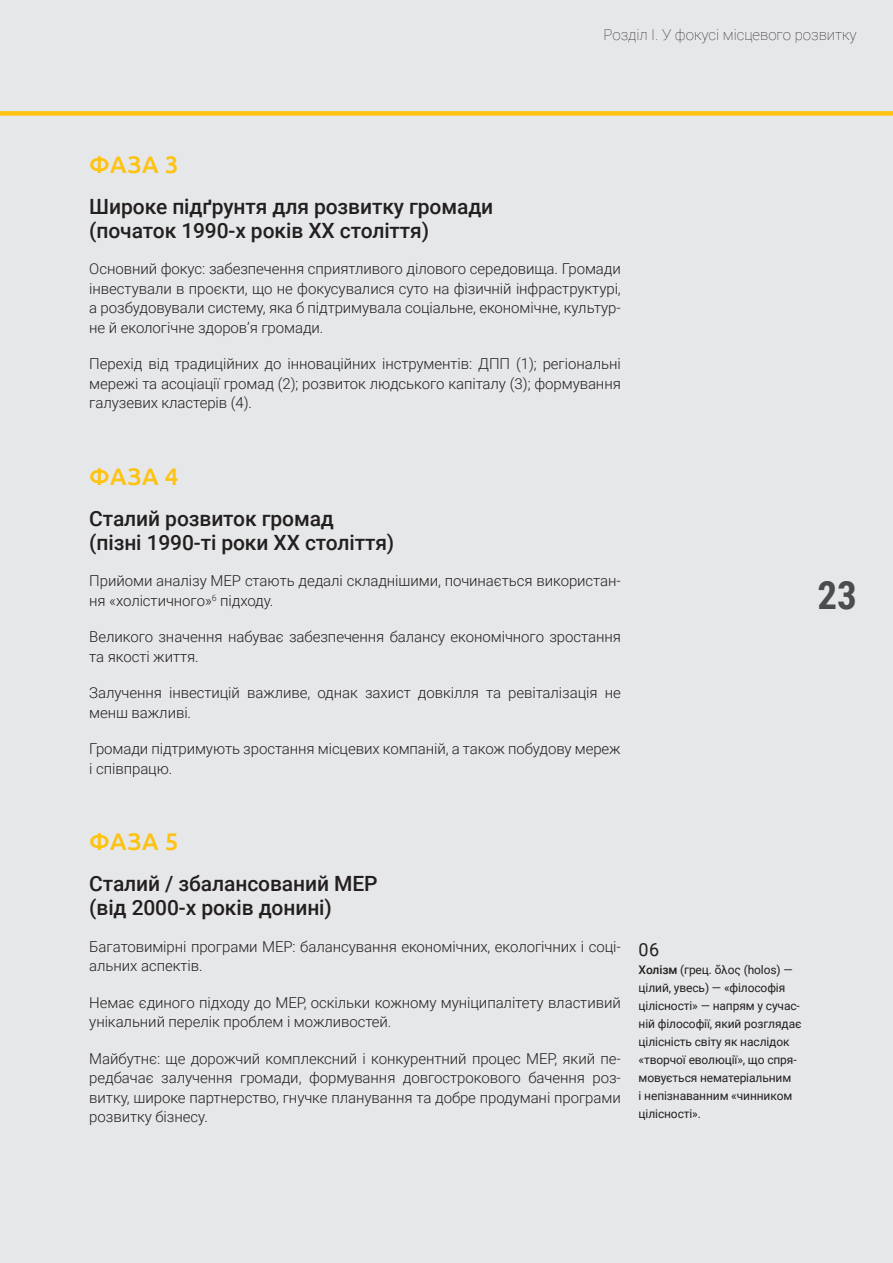
<style>
.page{position:relative;width:893px;height:1263px;background:#e6e7e9}
.page>*{position:absolute;margin:0;border:0;box-sizing:border-box;transform-origin:0 0}
.t1{font:700 39px "Roboto Condensed";color:#4b4c4d}
.t2{font:500 24px "Ubuntu";letter-spacing:.02em;color:#fec210}
.t3{font:500 21px/24px "Roboto";letter-spacing:-.005em;color:#231f20}
.t4{font:18px "Roboto";color:#231f20}
.t5{font:300 15px/19.5px "Roboto";letter-spacing:-.005em;color:#231f20}
.t6{font:100 15px "Roboto";color:#231f20}
.t7{font:12px/18px "Roboto";letter-spacing:-.01em;color:#231f20}
.s1{font-weight:500}
.s2{font-family:"Arial"}
</style>
<div class="page">
<div style="left:0;top:111px;width:893px;height:5px;background:#fec210"></div>
<p class="t6" style="left:603px;top:24px;width:255px">Розділ I. У фокусі місцевого розвитку</p>
<h2 class="t2" style="left:89px;top:149px;width:91px">ФАЗА 3</h2>
<h3 class="t3" style="left:89px;top:194px;width:405px">Широке підґрунтя для розвитку громади (початок 1990-х років ХХ століття)</h3>
<p class="t5" style="left:89px;top:259px;width:533px;text-align:justify">Основний фокус: забезпечення сприятливого ділового середовища. Громади інвестували в проєкти, що не фокусувалися суто на фізичній інфраструктурі, а розбудовували систему, яка б підтримувала соціальне, економічне, культур&shy;не й екологічне здоров’я громади.</p>
<p class="t5" style="left:89px;top:354px;width:533px;text-align:justify">Перехід від традиційних до інноваційних інструментів: ДПП (1); регіональні мережі та асоціації громад (2); розвиток людського капіталу (3); формування галузевих кластерів (4).</p>
<h2 class="t2" style="left:89px;top:461px;width:91px">ФАЗА 4</h2>
<h3 class="t3" style="left:89px;top:505px;width:307px">Сталий розвиток громад<br>(пізні 1990-ті роки ХХ століття)</h3>
<p class="t5" style="left:89px;top:570px;width:533px">Прийоми аналізу МЕР стають дедалі складнішими, починається використан&shy;ня «холістичного»<sup>6</sup> підходу.</p>
<p class="t5" style="left:89px;top:626px;width:533px">Великого значення набуває забезпечення балансу економічного зростання та якості життя.</p>
<p class="t5" style="left:89px;top:682px;width:533px">Залучення інвестицій важливе, однак захист довкілля та ревіталізація не менш важливі.</p>
<p class="t5" style="left:89px;top:738px;width:533px">Громади підтримують зростання місцевих компаній, а також побудову мереж і співпрацю.</p>
<h1 class="t1" style="left:817px;top:567px;width:41px">23</h1>
<h2 class="t2" style="left:89px;top:826px;width:91px">ФАЗА 5</h2>
<h3 class="t3" style="left:89px;top:871px;width:290px">Сталий / збалансований МЕР (від 2000-х років донині)</h3>
<p class="t5" style="left:89px;top:936px;width:533px">Багатовимірні програми МЕР: балансування економічних, екологічних і соці&shy;альних аспектів.</p>
<p class="t5" style="left:89px;top:992px;width:533px">Немає єдиного підходу до МЕР, оскільки кожному муніципалітету властивий унікальний перелік проблем і можливостей.</p>
<p class="t5" style="left:89px;top:1048px;width:533px;text-align:justify">Майбутнє: ще дорожчий комплексний і конкурентний процес МЕР, який пе&shy;редбачає залучення громади, формування довгострокового бачення роз&shy;витку, широке партнерство, гнучке планування та добре продумані програми розвитку бізнесу.</p>
<p class="t4" style="left:639px;top:937px;width:22px">06</p>
<p class="t7" style="left:639px;top:960px;width:164px"><span class="s1">Холізм</span> (грец. <span class="s2">ὅ</span>λος (holos) — цілий, увесь) — «філософія цілісності» — напрям у сучас&shy;ній філософії, який розглядає цілісність світу як наслідок «творчої еволюції», що спря&shy;мовується нематеріальним<br>і непізнаванним «чинником цілісності».</p>
</div>
